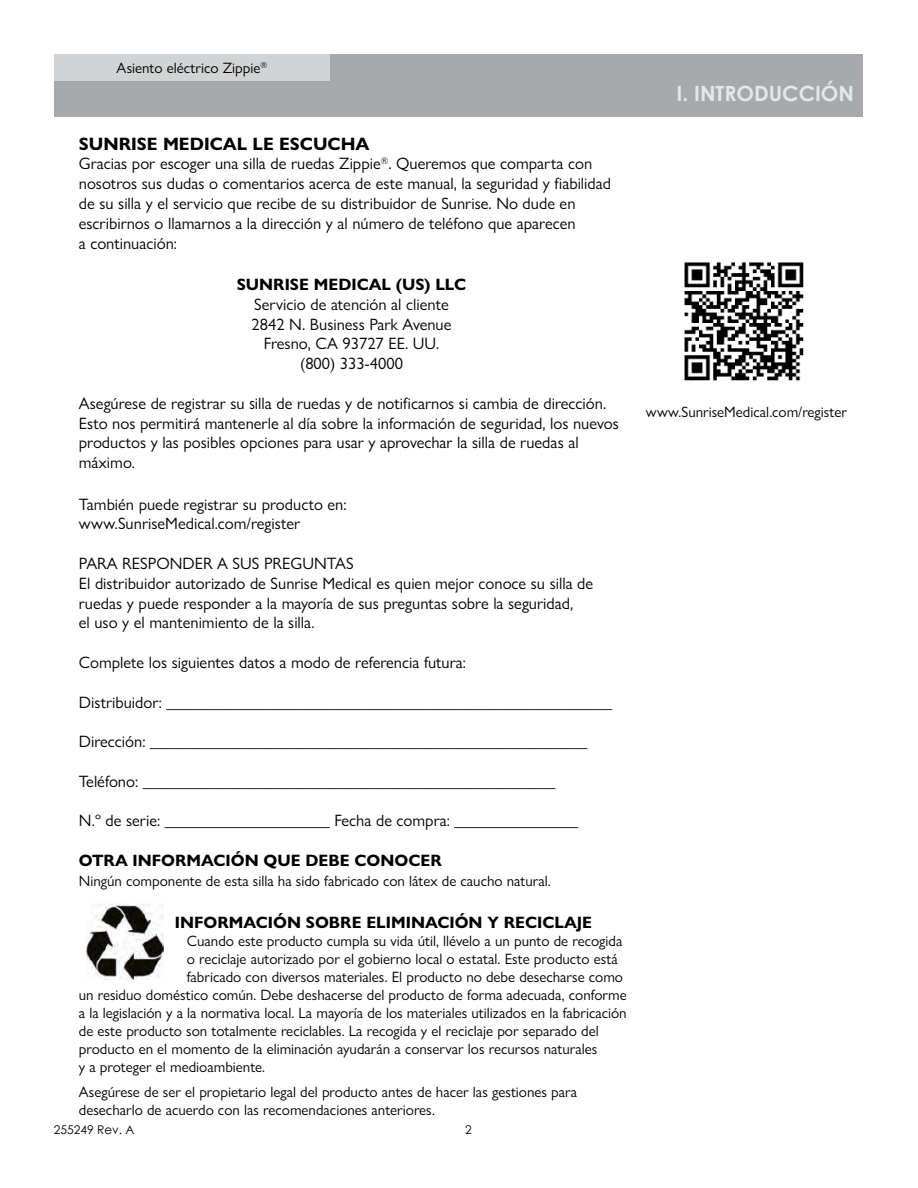
<style>
.page{position:relative;width:918px;height:1188px;background:#fff}
.page>*{position:absolute;margin:0;border:0;box-sizing:border-box;transform-origin:0 0}
.t1{font:700 21px "Century Gothic";color:#e6e7e8}
.t2{font:700 18px "Gill Sans Nova";color:#000}
.t3{font:16.5px/19.8px "Gill Sans Nova";color:#000}
.t4{font:700 16.5px "Gill Sans Nova";color:#000}
.t5{font:15px/18px "Gill Sans Nova";color:#000}
.t6{font:12px "Century Gothic";color:#000}
</style>
<div class="page">
<div style="left:54px;top:54px;width:809px;height:63px;background:#a7a9ac"></div>
<div style="left:54px;top:54px;width:276px;height:26px;background:#d1d3d4"></div>
<img style="left:86px;top:904px;width:78px;height:76px">
<img style="left:684px;top:262px;width:120px;height:119px">
<p class="t5" style="left:117px;top:60px;width:152px">Asiento eléctrico Zippie<sup>®</sup></p>
<p class="t2" style="left:79px;top:133px;width:292px">SUNRISE MEDICAL LE ESCUCHA</p>
<p class="t3" style="left:79px;top:156px;width:534px">Gracias por escoger una silla de ruedas Zippie<sup>®</sup>. Queremos que comparta con nosotros sus dudas o comentarios acerca de este manual, la seguridad y fiabilidad de su silla y el servicio que recibe de su distribuidor de Sunrise. No dude en escribirnos o llamarnos a la dirección y al número de teléfono que aparecen<br>a continuación:</p>
<p class="t4" style="left:237px;top:275px;width:231px">SUNRISE MEDICAL (US) LLC</p>
<p class="t3" style="left:252px;top:296px;width:201px;text-align:center">Servicio de atención al cliente<br>2842 N. Business Park Avenue<br>Fresno, CA 93727 EE. UU. (800) 333-4000</p>
<p class="t3" style="left:79px;top:395px;width:542px">Asegúrese de registrar su silla de ruedas y de notificarnos si cambia de dirección.<br>Esto nos permitirá mantenerle al día sobre la información de seguridad, los nuevos productos y las posibles opciones para usar y aprovechar la silla de ruedas al máximo.</p>
<p class="t3" style="left:79px;top:496px;width:269px">También puede registrar su producto en: www.SunriseMedical.com/register</p>
<p class="t3" style="left:79px;top:555px;width:516px">PARA RESPONDER A SUS PREGUNTAS<br>El distribuidor autorizado de Sunrise Medical es quien mejor conoce su silla de ruedas y puede responder a la mayoría de sus preguntas sobre la seguridad,<br>el uso y el mantenimiento de la silla.</p>
<p class="t3" style="left:79px;top:654px;width:389px">Complete los siguientes datos a modo de referencia futura:</p>
<p class="t3" style="left:79px;top:694px;width:535px">Distribuidor: ______________________________________________________</p>
<p class="t3" style="left:79px;top:733px;width:510px">Dirección: _____________________________________________________</p>
<p class="t3" style="left:79px;top:773px;width:478px">Teléfono: __________________________________________________</p>
<p class="t3" style="left:79px;top:813px;width:501px">N.º de serie: ____________________ Fecha de compra: _______________</p>
<p class="t4" style="left:79px;top:851px;width:365px">OTRA INFORMACIÓN QUE DEBE CONOCER</p>
<p class="t5" style="left:79px;top:873px;width:473px">Ningún componente de esta silla ha sido fabricado con látex de caucho natural.</p>
<p class="t4" style="left:175px;top:913px;width:419px">INFORMACIÓN SOBRE ELIMINACIÓN Y RECICLAJE</p>
<p class="t5" style="left:187px;top:934px;width:437px">Cuando este producto cumpla su vida útil, llévelo a un punto de recogida</p>
<p class="t5" style="left:187px;top:952px;width:433px">o reciclaje autorizado por el gobierno local o estatal. Este producto está</p>
<p class="t5" style="left:187px;top:970px;width:438px">fabricado con diversos materiales. El producto no debe desecharse como</p>
<p class="t5" style="left:79px;top:988px;width:549px">un residuo doméstico común. Debe deshacerse del producto de forma adecuada, conforme</p>
<p class="t5" style="left:79px;top:1006px;width:549px">a la legislación y a la normativa local. La mayoría de los materiales utilizados en la fabricación</p>
<p class="t5" style="left:79px;top:1024px;width:521px">de este producto son totalmente reciclables. La recogida y el reciclaje por separado del</p>
<p class="t5" style="left:79px;top:1042px;width:520px">producto en el momento de la eliminación ayudarán a conservar los recursos naturales</p>
<p class="t5" style="left:79px;top:1060px;width:188px">y a proteger el medioambiente.</p>
<p class="t5" style="left:79px;top:1084px;width:500px">Asegúrese de ser el propietario legal del producto antes de hacer las gestiones para desecharlo de acuerdo con las recomendaciones anteriores.</p>
<p class="t6" style="left:54px;top:1124px;width:82px">255249 Rev. A</p>
<p class="t6" style="left:465px;top:1124px;width:8px">2</p>
<p class="t1" style="left:676px;top:84px;width:179px">I. INTRODUCCIÓN</p>
<p class="t5" style="left:646px;top:404px;width:203px">www.SunriseMedical.com/register</p>
</div>
